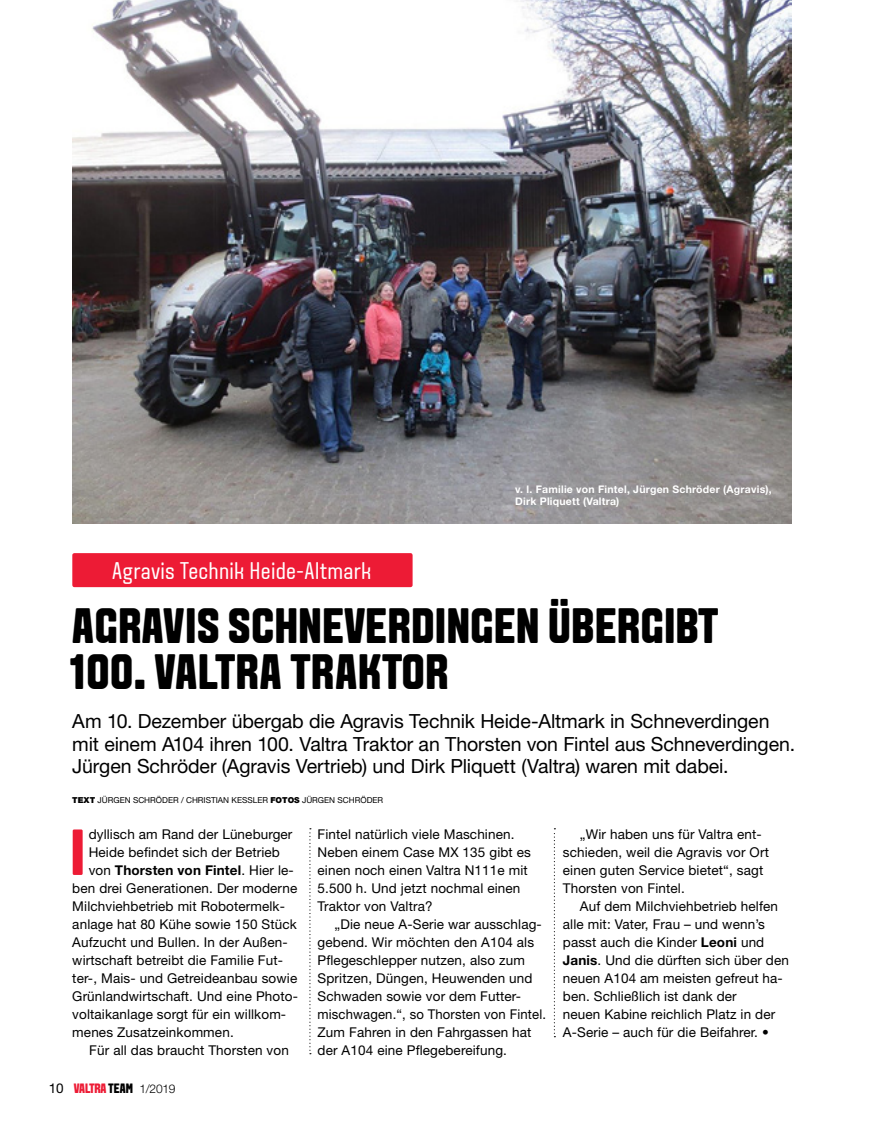
<style>
.page{position:relative;width:872px;height:1127px;background:#fff}
.page>*{position:absolute;margin:0;border:0;box-sizing:border-box;transform-origin:0 0}
.ANF_leipis_Helvetica{font:800 64.95px "VALTRA Aveny T";color:#ed1b35}
.Otsikko_33pt_pun_Ave{font:800 49.5px "VALTRA Aveny T";letter-spacing:.015em;color:#000}
.Esi_jälkirivi_16_Ave{font:24px "VALTRA Aveny T";letter-spacing:.01em;color:#fff}
.Ingressi_Helvetica{font:19.5px/22.5px "Helvetica Neue LT Std";letter-spacing:-.005em;color:#000}
.Leipis_SIS__Helvetic{font:13.5px/18px "Helvetica Neue LT Std";letter-spacing:.01em;color:#000}
.ANF_leipis_Helvetica-2{font:13.5px "Helvetica Neue LT Std";letter-spacing:.01em;color:#000}
.ANF_leipis_Helvetica-3{font:700 13.5px "Helvetica Neue LT Std";letter-spacing:.01em;color:#000}
.t1{font:800 13.5px "VALTRA Aveny T";letter-spacing:-.01em;color:#ed1b35}
.Kuvateksti_Helvetica{font:700 10.5px/12px "Helvetica Neue LT Std";letter-spacing:.02em;color:#fff}
.KIrjoittaja_ja_kuvaa{font:8.25px "Helvetica Neue LT Std";color:#000}
.s1{font-weight:900}
.s2{font-weight:400}
.s3{font-family:"Helvetica Neue LT Std";font-weight:400;color:#000}
.s4{color:#000}
.s5{font-family:"Helvetica Neue LT Std";font-weight:300;font-size:12px;color:#000}
.s6{font-weight:700}
</style>
<div class="page">
<img style="left:72px;top:0;width:719px;height:523px">
<div style="left:72px;top:553px;width:340px;height:34px;background:#ed1b35;border-radius:2px"></div>
<svg style="left:309px;top:828px;width:2px;height:226px"></svg>
<svg style="left:554px;top:828px;width:1px;height:209px"></svg>
<p class="Kuvateksti_Helvetica" style="left:515px;top:483px;width:258px">v. l. Familie von Fintel, Jürgen Schröder (Agravis),<br>Dirk Pliquett (Valtra)</p>
<p class="Esi_jälkirivi_16_Ave" style="left:112px;top:555px;width:261px">Agravis Technik Heide-Altmark</p>
<p class="Otsikko_33pt_pun_Ave" style="left:72px;top:593px;width:648px">AGRAVIS SCHNEVERDINGEN ÜBERGIBT</p>
<p class="Otsikko_33pt_pun_Ave" style="left:70px;top:640px;width:380px">100. VALTRA TRAKTOR</p>
<p class="Ingressi_Helvetica" style="left:72px;top:710px;width:724px">Am 10. Dezember übergab die Agravis Technik Heide-Altmark in Schneverdingen mit einem A104 ihren 100. Valtra Traktor an Thorsten von Fintel aus Schneverdingen.<br>Jürgen Schröder (Agravis Vertrieb) und Dirk Pliquett (Valtra) waren mit dabei.</p>
<p class="KIrjoittaja_ja_kuvaa" style="left:72px;top:795px;width:312px"><span class="s1">TEXT</span> JÜRGEN SCHRÖDER / CHRISTIAN KESSLER <span class="s1">FOTOS</span> JÜRGEN SCHRÖDER</p>
<p class="ANF_leipis_Helvetica" style="left:71px;top:810px;width:16px">I</p>
<p class="ANF_leipis_Helvetica-2" style="left:89px;top:826px;width:205px">dyllisch am Rand der Lüneburger</p>
<p class="ANF_leipis_Helvetica-2" style="left:89px;top:844px;width:193px">Heide befindet sich der Betrieb</p>
<p class="ANF_leipis_Helvetica-3" style="left:89px;top:862px;width:207px"><span class="s2">von</span> Thorsten von Fintel<span class="s2">. Hier le-</span></p>
<p class="ANF_leipis_Helvetica-2" style="left:72px;top:880px;width:227px">ben drei Generationen. Der moderne</p>
<p class="ANF_leipis_Helvetica-2" style="left:72px;top:898px;width:214px">Milchviehbetrieb mit Robotermelk-</p>
<p class="ANF_leipis_Helvetica-2" style="left:72px;top:916px;width:226px">anlage hat 80 Kühe sowie 150 Stück</p>
<p class="ANF_leipis_Helvetica-2" style="left:72px;top:934px;width:217px">Aufzucht und Bullen. In der Außen-</p>
<p class="ANF_leipis_Helvetica-2" style="left:72px;top:952px;width:212px">wirtschaft betreibt die Familie Fut-</p>
<p class="ANF_leipis_Helvetica-2" style="left:72px;top:970px;width:226px">ter-, Mais- und Getreideanbau sowie</p>
<p class="ANF_leipis_Helvetica-2" style="left:72px;top:988px;width:227px">Grünlandwirtschaft. Und eine Photo-</p>
<p class="ANF_leipis_Helvetica-2" style="left:72px;top:1006px;width:215px">voltaikanlage sorgt für ein willkom-</p>
<p class="ANF_leipis_Helvetica-2" style="left:72px;top:1024px;width:163px">menes Zusatzeinkommen.</p>
<p class="Leipis_SIS__Helvetic" style="left:89px;top:1041px;width:201px">Für all das braucht Thorsten von</p>
<p class="t1" style="left:49px;top:1079px;width:128px"><span class="s3">10</span> VALTRA <span class="s4">TEAM</span> <span class="s5">1/2019</span></p>
<p class="Leipis_SIS__Helvetic" style="left:317px;top:825px;width:215px">Fintel natürlich viele Maschinen.<br>Neben einem Case MX 135 gibt es einen noch einen Valtra N111e mit<br>5.500 h. Und jetzt nochmal einen<br>Traktor von Valtra?</p>
<p class="Leipis_SIS__Helvetic" style="left:317px;top:915px;width:230px;text-indent:17px">„Die neue A-Serie war ausschlag&shy;gebend. Wir möchten den A104 als Pflegeschlepper nutzen, also zum Spritzen, Düngen, Heuwenden und Schwaden sowie vor dem Futter&shy;mischwagen.“, so Thorsten von Fintel.<br>Zum Fahren in den Fahrgassen hat der A104 eine Pflegebereifung.</p>
<p class="Leipis_SIS__Helvetic" style="left:563px;top:825px;width:207px;text-indent:17px">„Wir haben uns für Valtra ent&shy;schieden, weil die Agravis vor Ort einen guten Service bietet“, sagt<br>Thorsten von Fintel.</p>
<p class="Leipis_SIS__Helvetic" style="left:563px;top:897px;width:228px;text-indent:17px">Auf dem Milchviehbetrieb helfen alle mit: Vater, Frau – und wenn’s passt auch die Kinder <span class="s6">Leoni</span> und <span class="s6">Janis</span>. Und die dürften sich über den neuen A104 am meisten gefreut ha&shy;ben. Schließlich ist dank der<br>neuen Kabine reichlich Platz in der A-Serie – auch für die Beifahrer. •</p>
</div>
